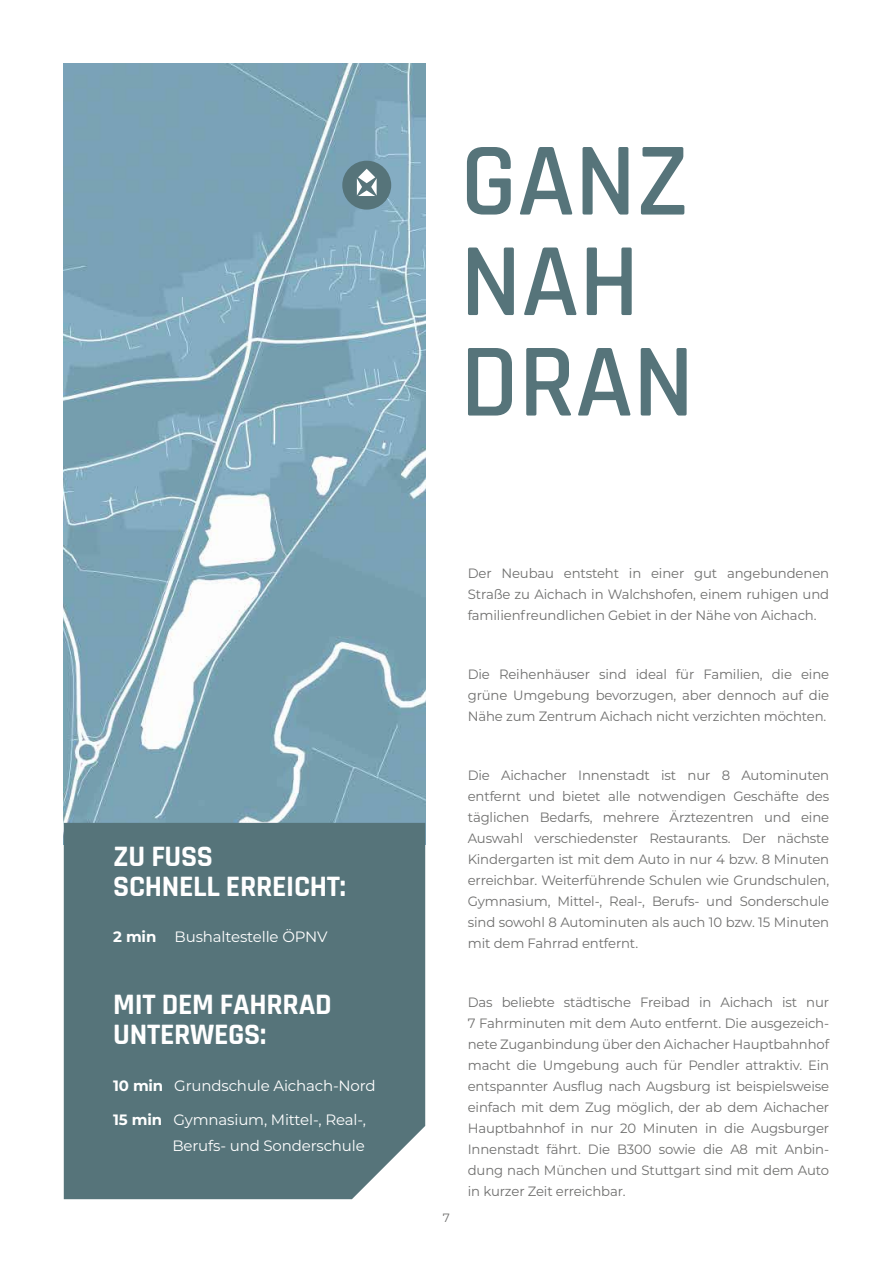
<style>
.page{position:relative;width:893px;height:1263px;background:#fff}
.page>*{position:absolute;margin:0;border:0;box-sizing:border-box;transform-origin:0 0}
.t1{font:600 105px/100.5px "Rajdhani";color:#56747a}
.t2{font:700 30px/30px "Rajdhani";letter-spacing:-.01em;color:#fff}
.t3{font:15px/25.5px "Montserrat";letter-spacing:-.01em;color:#fff;text-align:right}
.t4{font:13.5px/21px "Montserrat";letter-spacing:-.01em;color:#6f6f6e;text-align:justify}
.t5{font:12px "Montserrat";color:#6f6f6e}
.s1{font-weight:700}
</style>
<div class="page">
<img style="left:64px;top:64px;width:361px;height:759px">
<div style="left:64px;top:823px;width:361px;height:376px;background:#56747a"></div>
<div style="left:342px;top:161px;width:49px;height:49px;background:#56747a;border-radius:50%"></div>
<svg style="left:357px;top:169px;width:20px;height:27px"></svg>
<h2 class="t2" style="left:113px;top:842px;width:234px">ZU FUSS<br>SCHNELL ERREICHT:</h2>
<p class="t3" style="left:113px;top:924px;width:216px"><span class="s1">2 min</span> Bushaltestelle ÖPNV</p>
<h2 class="t2" style="left:113px;top:991px;width:220px">MIT DEM FAHRRAD<br>UNTERWEGS:</h2>
<p class="t3" style="left:113px;top:1073px;width:264px"><span class="s1">10 min</span> Grundschule Aichach-Nord</p>
<p class="t3" style="left:113px;top:1107px;width:254px"><span class="s1">15 min</span> Gymnasium, Mittel-, Real-,<br>Berufs- und Sonderschule</p>
<h1 class="t1" style="left:460px;top:134px;width:235px">GANZ<br>NAH<br>DRAN</h1>
<p class="t4" style="left:468px;top:562px;width:363px">Der Neubau entsteht in einer gut angebundenen Straße zu Aichach in Walchshofen, einem ruhigen und familienfreundlichen Gebiet in der Nähe von Aichach.</p>
<p class="t4" style="left:468px;top:663px;width:363px">Die Reihenhäuser sind ideal für Familien, die eine grüne Umgebung bevorzugen, aber dennoch auf die Nähe zum Zentrum Aichach nicht verzichten möchten.</p>
<p class="t4" style="left:468px;top:764px;width:363px">Die Aichacher Innenstadt ist nur 8 Autominuten entfernt und bietet alle notwendigen Geschäfte des täglichen Bedarfs, mehrere Ärztezentren und eine Auswahl verschiedenster Restaurants. Der nächste Kindergarten ist mit dem Auto in nur 4 bzw. 8 Minuten erreichbar. Weiterführende Schulen wie Grundschulen, Gymnasium, Mittel-, Real-, Berufs- und Sonderschule sind sowohl 8 Autominuten als auch 10 bzw. 15 Minuten mit dem Fahrrad entfernt.</p>
<p class="t5" style="left:443px;top:1209px;width:9px">7</p>
<p class="t4" style="left:468px;top:991px;width:363px">Das beliebte städtische Freibad in Aichach ist nur 7 Fahrminuten mit dem Auto entfernt. Die ausgezeich&shy;nete Zuganbindung über den Aichacher Hauptbahnhof macht die Umgebung auch für Pendler attraktiv. Ein entspannter Ausflug nach Augsburg ist beispielsweise einfach mit dem Zug möglich, der ab dem Aichacher Hauptbahnhof in nur 20 Minuten in die Augsburger Innenstadt fährt. Die B300 sowie die A8 mit Anbin&shy;dung nach München und Stuttgart sind mit dem Auto in kurzer Zeit erreichbar.</p>
</div>
